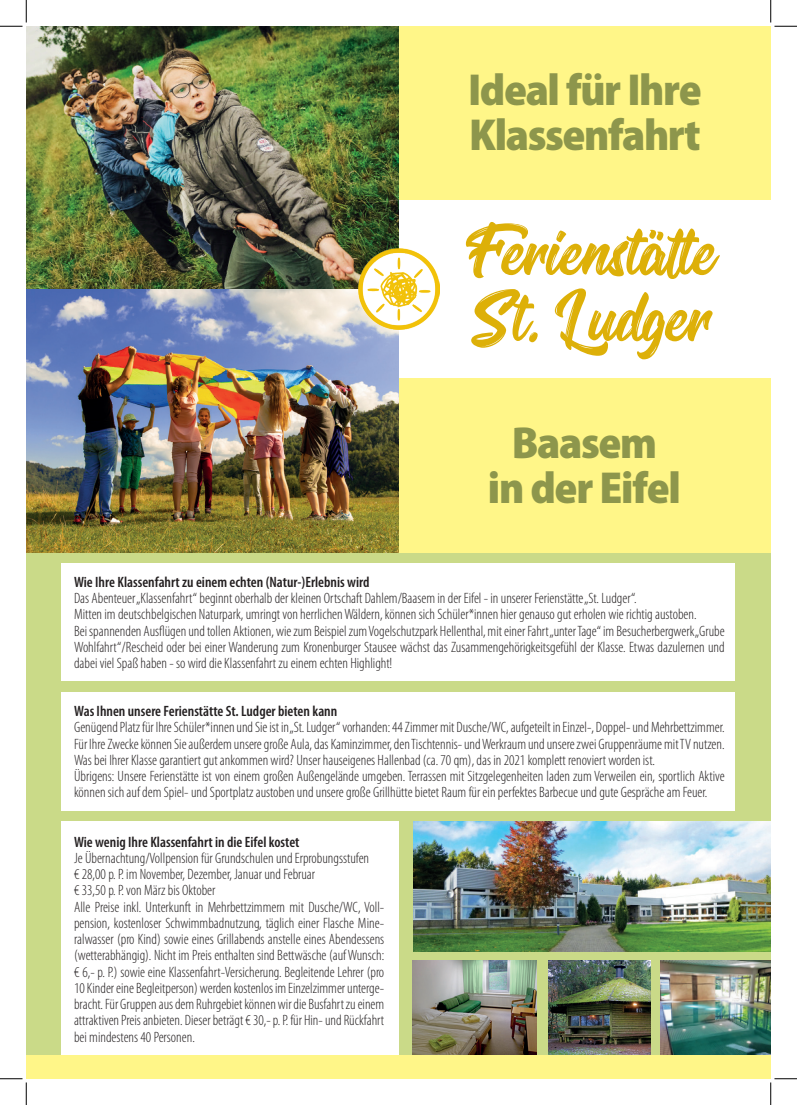
<style>
.page{position:relative;width:797px;height:1105px;background:#fff}
.page>*{position:absolute;margin:0;border:0;box-sizing:border-box;transform-origin:0 0}
.t1{font:90px/66.2px "Oraqle Script";color:#ddb008}
.t2{font:900 semi-condensed 45px/45px "Myriad Pro";letter-spacing:-.03em;color:#8d964c}
.t3{font:300 condensed 15px/16.2px "Myriad Pro";color:#231f20}
.t4{font:600 condensed 15px "Myriad Pro";color:#231f20}
</style>
<div class="page">
<div style="left:26px;top:547px;width:744px;height:532px;background:#cada88"></div>
<div style="left:398px;top:26px;width:372px;height:526px;background:#fff688"></div>
<div style="left:398px;top:201px;width:372px;height:177px;background:#fff"></div>
<div style="left:62px;top:563px;width:673px;height:118px;background:#fff"></div>
<div style="left:62px;top:692px;width:673px;height:118px;background:#fff"></div>
<img style="left:413px;top:821px;width:357px;height:130px">
<img style="left:412px;top:961px;width:124px;height:95px">
<img style="left:548px;top:961px;width:102px;height:95px">
<img style="left:661px;top:961px;width:109px;height:95px">
<div style="left:62px;top:821px;width:337px;height:235px;background:#fff"></div>
<div style="left:26px;top:1056px;width:744px;height:23px;background:#fff688"></div>
<img style="left:26px;top:26px;width:372px;height:526px">
<img style="left:358px;top:249px;width:81px;height:81px">
<svg style="left:0;top:0;width:27px;height:27px"></svg>
<svg style="left:0;top:1078px;width:27px;height:27px"></svg>
<svg style="left:770px;top:0;width:27px;height:27px"></svg>
<svg style="left:770px;top:1078px;width:27px;height:27px"></svg>
<h2 class="t2" style="left:468px;top:68px;width:235px">Ideal für Ihre<br>Klassenfahrt</h2>
<h1 class="t1" style="left:466px;top:222px;width:250px">Ferienstätte<br>St. Ludger</h1>
<h2 class="t2" style="left:488px;top:420px;width:195px;text-align:center">Baasem<br>in der Eifel</h2>
<p class="t4" style="left:74px;top:574px;width:297px">Wie Ihre Klassenfahrt zu einem echten (Natur-)Erlebnis wird</p>
<p class="t3" style="left:74px;top:590px;width:652px">Das Abenteuer „Klassenfahrt“ beginnt oberhalb der kleinen Ortschaft Dahlem/Baasem in der Eifel - in unserer Ferienstätte „St. Ludger“.<br>Mitten im deutschbelgischen Naturpark, umringt von herrlichen Wäldern, können sich Schüler*innen hier genauso gut erholen wie richtig austoben.<br>Bei spannenden Ausflügen und tollen Aktionen, wie zum Beispiel zum Vogelschutzpark Hellenthal, mit einer Fahrt „unter Tage“ im Besucherbergwerk „Grube Wohlfahrt“/Rescheid oder bei einer Wanderung zum Kronenburger Stausee wächst das Zusammengehörigkeitsgefühl der Klasse. Etwas dazulernen und dabei viel Spaß haben - so wird die Klassenfahrt zu einem echten Highlight!</p>
<p class="t4" style="left:74px;top:703px;width:265px">Was Ihnen unsere Ferienstätte St. Ludger bieten kann</p>
<p class="t3" style="left:74px;top:719px;width:652px">Genügend Platz für Ihre Schüler*innen und Sie ist in „St. Ludger“ vorhanden: 44 Zimmer mit Dusche/WC, aufgeteilt in Einzel-, Doppel- und Mehrbettzimmer.<br>Für Ihre Zwecke können Sie außerdem unsere große Aula, das Kaminzimmer, den Tischtennis- und Werkraum und unsere zwei Gruppenräume mit TV nutzen.<br>Was bei Ihrer Klasse garantiert gut ankommen wird? Unser hauseigenes Hallenbad (ca. 70 qm), das in 2021 komplett renoviert worden ist.<br>Übrigens: Unsere Ferienstätte ist von einem großen Außengelände umgeben. Terrassen mit Sitzgelegenheiten laden zum Verweilen ein, sportlich Aktive können sich auf dem Spiel- und Sportplatz austoben und unsere große Grillhütte bietet Raum für ein perfektes Barbecue und gute Gespräche am Feuer.</p>
<p class="t4" style="left:74px;top:833px;width:227px">Wie wenig Ihre Klassenfahrt in die Eifel kostet</p>
<p class="t3" style="left:74px;top:850px;width:312px">Je Übernachtung/Vollpension für Grundschulen und Erprobungsstufen<br>€ 28,00 p. P. im November, Dezember, Januar und Februar<br>€ 33,50 p. P. von März bis Oktober<br>Alle Preise inkl. Unterkunft in Mehrbettzimmern mit Dusche/WC, Voll&shy;pension, kostenloser Schwimmbadnutzung, täglich einer Flasche Mine&shy;ralwasser (pro Kind) sowie eines Grillabends anstelle eines Abendessens (wetterabhängig). Nicht im Preis enthalten sind Bettwäsche (auf Wunsch: € 6,- p. P.) sowie eine Klassenfahrt-Versicherung. Begleitende Lehrer (pro 10 Kinder eine Begleitperson) werden kostenlos im Einzelzimmer unterge&shy;bracht. Für Gruppen aus dem Ruhrgebiet können wir die Busfahrt zu einem attraktiven Preis anbieten. Dieser beträgt € 30,- p. P. für Hin- und Rückfahrt bei mindestens 40 Personen.</p>
</div>
